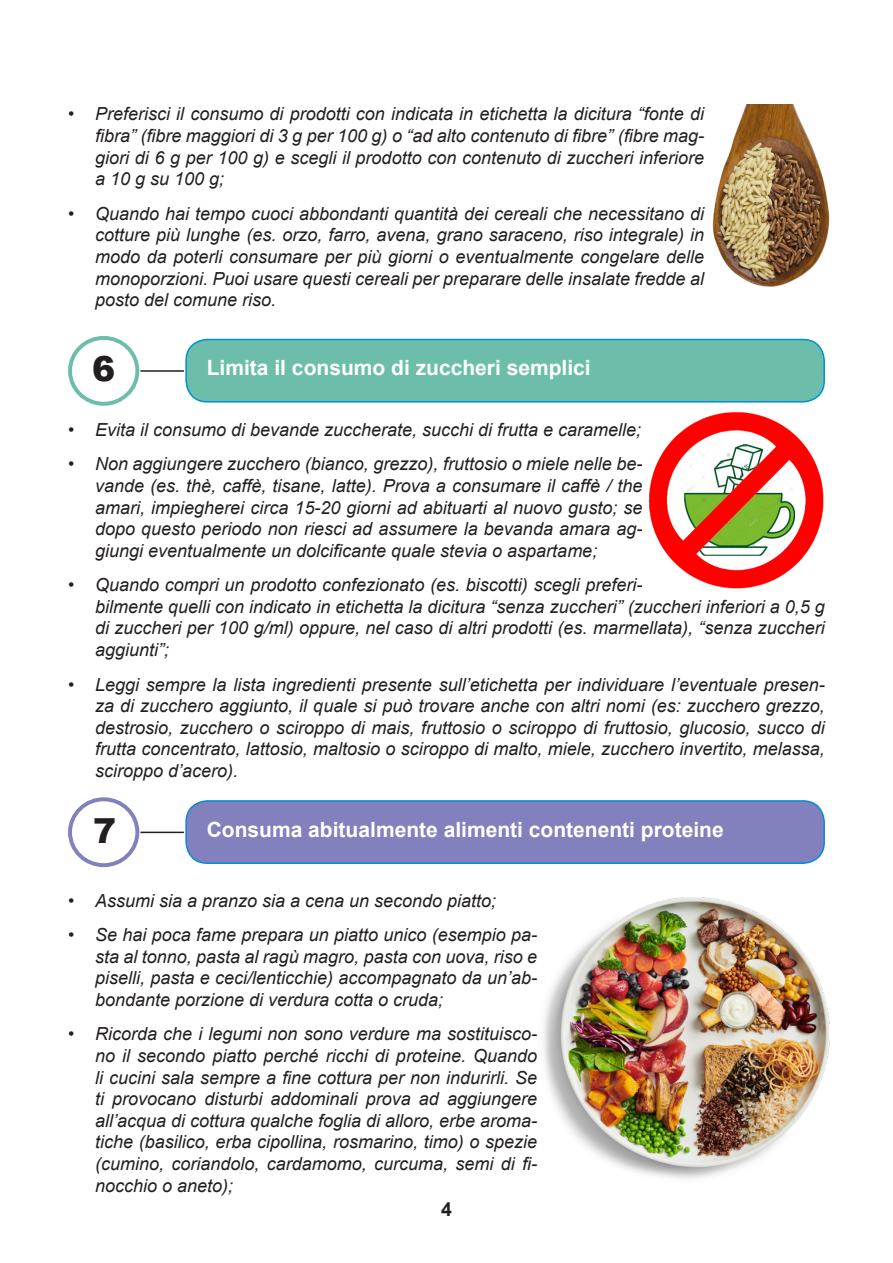
<style>
.page{position:relative;width:893px;height:1263px;background:#fff}
.page>*{position:absolute;margin:0;border:0;box-sizing:border-box;transform-origin:0 0}
.t1{font:900 34.5px "Arial";color:#231f20}
.t2{font:700 21px "Arial";color:#fff}
.t3{font:700 19.5px "Arial";color:#231f20}
.t4{font:italic 18px/21.6px "Arial";color:#231f20;text-align:justify}
</style>
<div class="page">
<img style="left:712px;top:105px;width:118px;height:182px">
<div style="left:68px;top:336px;width:71px;height:70px;border:4px solid #6cbeab;border-radius:50%"></div>
<hr style="left:140px;top:370px;width:44px;height:2px;background:#231f20">
<div style="left:186px;top:339px;width:638px;height:63px;background:#6cbeab;border-radius:21px"></div>
<div style="left:185px;top:339px;width:640px;height:64px;border:2px solid #008ed4;border-radius:21px"></div>
<img style="left:648px;top:411px;width:176px;height:178px">
<div style="left:68px;top:797px;width:71px;height:70px;border:4px solid #8280bd;border-radius:50%"></div>
<hr style="left:140px;top:832px;width:44px;height:1px;background:#231f20">
<div style="left:186px;top:801px;width:638px;height:62px;background:#8280bd;border-radius:21px"></div>
<div style="left:185px;top:800px;width:640px;height:64px;border:2px solid #008ed4;border-radius:21px"></div>
<img style="left:543px;top:897px;width:286px;height:282px">
<p class="t4" style="left:95px;top:104px;width:611px;text-indent:-27px">• Preferisci il consumo di prodotti con indicata in etichetta la dicitura “fonte di fibra” (fibre maggiori di 3 g per 100 g) o “ad alto contenuto di fibre” (fibre mag&shy;giori di 6 g per 100 g) e scegli il prodotto con contenuto di zuccheri inferiore a 10 g su 100 g;</p>
<p class="t4" style="left:95px;top:203px;width:611px;text-indent:-27px">• Quando hai tempo cuoci abbondanti quantità dei cereali che necessitano di cotture più lunghe (es. orzo, farro, avena, grano saraceno, riso integrale) in modo da poterli consumare per più giorni o eventualmente congelare delle monoporzioni. Puoi usare questi cereali per preparare delle insalate fredde al posto del comune riso.</p>
<p class="t1" style="left:92px;top:343px;width:25px">6</p>
<p class="t2" style="left:207px;top:354px;width:385px">Limita il consumo di zuccheri semplici</p>
<p class="t4" style="left:68px;top:419px;width:575px">• Evita il consumo di bevande zuccherate, succhi di frutta e caramelle;</p>
<p class="t4" style="left:95px;top:453px;width:549px;text-indent:-27px">• Non aggiungere zucchero (bianco, grezzo), fruttosio o miele nelle be&shy;vande (es. thè, caffè, tisane, latte). Prova a consumare il caffè / the amari, impiegherei circa 15-20 giorni ad abituarti al nuovo gusto; se dopo questo periodo non riesci ad assumere la bevanda amara ag&shy;giungi eventualmente un dolcificante quale stevia o aspartame;</p>
<p class="t4" style="left:95px;top:574px;width:731px;text-align:left;text-indent:-27px">• Quando compri un prodotto confezionato (es. biscotti) scegli preferi-<br>bilmente quelli con indicato in etichetta la dicitura “senza zuccheri” (zuccheri inferiori a 0,5 g di zuccheri per 100 g/ml) oppure, nel caso di altri prodotti (es. marmellata), “senza zuccheri aggiunti”;</p>
<p class="t4" style="left:95px;top:674px;width:731px;text-indent:-27px">• Leggi sempre la lista ingredienti presente sull’etichetta per individuare l’eventuale presen&shy;za di zucchero aggiunto, il quale si può trovare anche con altri nomi (es: zucchero grezzo, destrosio, zucchero o sciroppo di mais, fruttosio o sciroppo di fruttosio, glucosio, succo di frutta concentrato, lattosio, maltosio o sciroppo di malto, miele, zucchero invertito, melassa, sciroppo d’acero).</p>
<p class="t1" style="left:93px;top:805px;width:25px">7</p>
<p class="t2" style="left:207px;top:815px;width:518px">Consuma abitualmente alimenti contenenti proteine</p>
<p class="t4" style="left:68px;top:890px;width:430px">• Assumi sia a pranzo sia a cena un secondo piatto;</p>
<p class="t4" style="left:95px;top:924px;width:444px;text-indent:-27px">• Se hai poca fame prepara un piatto unico (esempio pa&shy;sta al tonno, pasta al ragù magro, pasta con uova, riso e piselli, pasta e ceci/lenticchie) accompagnato da un’ab&shy;bondante porzione di verdura cotta o cruda;</p>
<p class="t4" style="left:95px;top:1023px;width:444px;text-indent:-27px">• Ricorda che i legumi non sono verdure ma sostituisco&shy;no il secondo piatto perché ricchi di proteine. Quando li cucini sala sempre a fine cottura per non indurirli. Se ti provocano disturbi addominali prova ad aggiungere all’acqua di cottura qualche foglia di alloro, erbe aroma&shy;tiche (basilico, erba cipollina, rosmarino, timo) o spezie (cumino, coriandolo, cardamomo, curcuma, semi di fi&shy;nocchio o aneto);</p>
<p class="t3" style="left:441px;top:1196px;width:12px">4</p>
</div>
